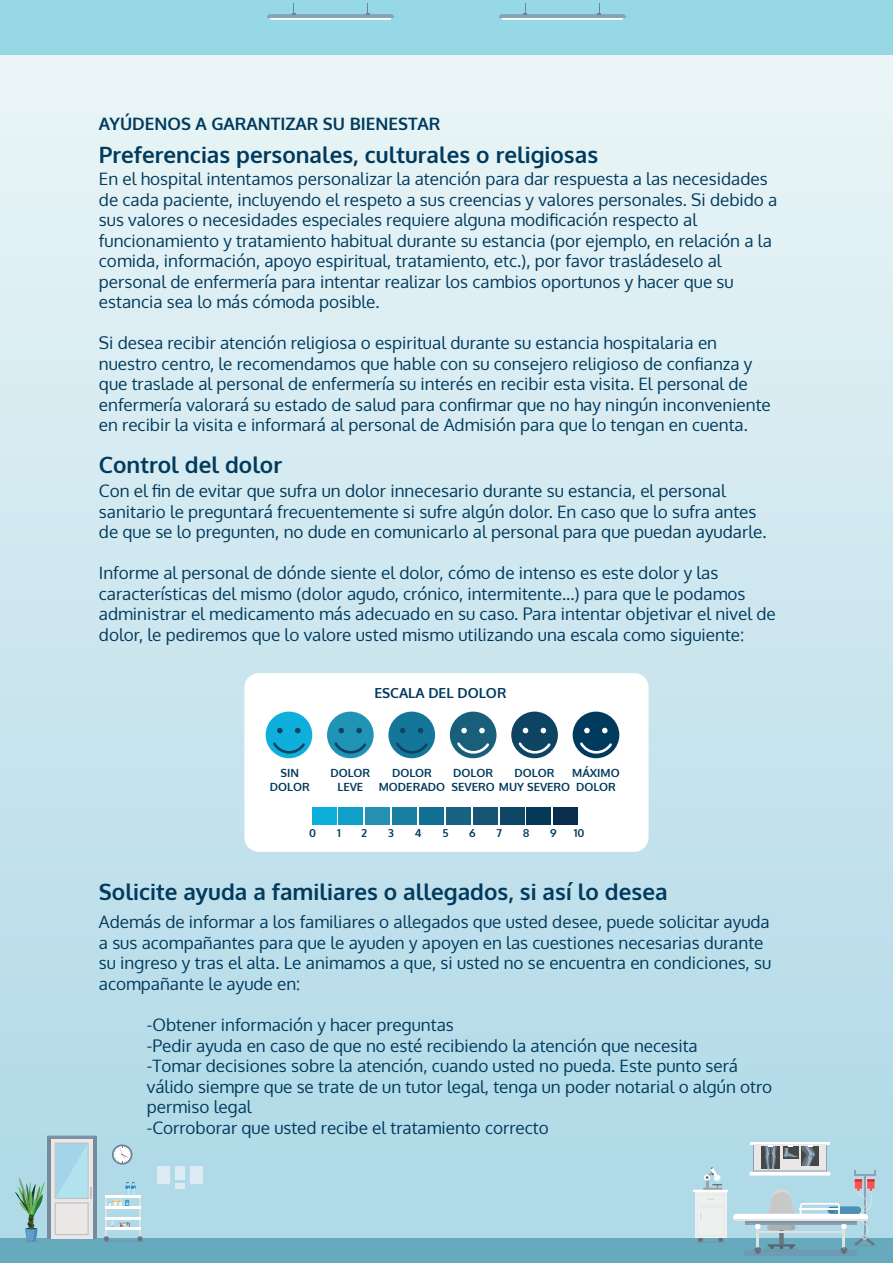
<style>
.page{position:relative;width:893px;height:1263px;background:#fff}
.page>*{position:absolute;margin:0;border:0;box-sizing:border-box;transform-origin:0 0}
.t1{font:700 22.5px "Oxygen";color:#003a5d}
.t2{font:17.1px/20.5px "Oxygen";color:#003a5d}
.t3{font:700 17.1px "Oxygen";color:#003a5d}
.t4{font:700 13.95px "Oxygen";color:#003a5d}
.t5{font:700 11.25px/13.6px "Oxygen";color:#003a5d;text-align:center}
.t6{font:700 10.95px "Oxygen";color:#003a5d}
</style>
<div class="page">
<div style="left:0;top:54px;width:893px;height:1183px;background:linear-gradient(to bottom,#eaf5f7,#aed8e7)"></div>
<div style="left:0;top:1238px;width:893px;height:25px;background:#67a9bd"></div>
<svg style="left:112px;top:1144px;width:21px;height:21px"></svg>
<svg style="left:114px;top:1146px;width:17px;height:17px"></svg>
<hr style="left:750px;top:1141px;width:80px;height:1px;background:#8da1b5">
<hr style="left:750px;top:1144px;width:72px;height:1px;background:#dfe0df">
<hr style="left:750px;top:1142px;width:80px;height:2px;background:#fff">
<div style="left:754px;top:1144px;width:71px;height:28px;background:#eae7e6"></div>
<hr style="left:695px;top:1241px;width:31px;height:2px;background:#758ba2">
<div style="left:695px;top:1192px;width:31px;height:46px;background:#eef0ef"></div>
<hr style="left:693px;top:1190px;width:35px;height:2px;background:#fff">
<svg style="left:697px;top:1199px;width:27px;height:43px"></svg>
<hr style="left:703px;top:1187px;width:19px;height:3px;background:#9ea2a4">
<svg style="left:704px;top:1167px;width:18px;height:21px"></svg>
<hr style="left:102px;top:1240px;width:42px;height:2px;background:#758ba2">
<hr style="left:106px;top:1195px;width:1px;height:41px;background:#dfe0df">
<hr style="left:139px;top:1195px;width:2px;height:41px;background:#dfe0df">
<hr style="left:106px;top:1195px;width:35px;height:3px;background:#fff">
<svg style="left:108px;top:1182px;width:27px;height:24px"></svg>
<hr style="left:106px;top:1206px;width:35px;height:2px;background:#fff">
<hr style="left:106px;top:1217px;width:35px;height:2px;background:#fff">
<svg style="left:110px;top:1220px;width:21px;height:7px"></svg>
<hr style="left:106px;top:1227px;width:35px;height:3px;background:#fff">
<svg style="left:104px;top:1236px;width:5px;height:5px"></svg>
<svg style="left:137px;top:1236px;width:6px;height:5px"></svg>
<svg style="left:14px;top:1135px;width:82px;height:107px;background:#afced4"></svg>
<hr style="left:853px;top:1244px;width:23px;height:2px;background:#758ba2">
<div style="left:190px;top:1166px;width:12px;height:17px;background:#deeaf4"></div>
<div style="left:175px;top:1166px;width:10px;height:13px;background:#deeaf4"></div>
<div style="left:175px;top:1183px;width:10px;height:6px;background:#deeaf4"></div>
<div style="left:157px;top:1166px;width:13px;height:17px;background:#deeaf4"></div>
<div style="left:733px;top:1214px;width:135px;height:7px;background:#ebf5f9;border-radius:4px"></div>
<svg style="left:734px;top:1145px;width:141px;height:111px"></svg>
<div style="left:0;top:0;width:893px;height:54px;background:#97d8e6"></div>
<svg style="left:267px;top:3px;width:127px;height:17px"></svg>
<svg style="left:499px;top:3px;width:127px;height:17px"></svg>
<div style="left:244px;top:673px;width:405px;height:179px;background:#fff;border-radius:14px"></div>
<div style="left:266px;top:712px;width:46px;height:46px;background:#0eafda;border-radius:50%"></div>
<div style="left:327px;top:712px;width:47px;height:46px;background:#2193b6;border-radius:50%"></div>
<div style="left:388px;top:712px;width:47px;height:46px;background:#147698;border-radius:50%"></div>
<div style="left:450px;top:712px;width:46px;height:46px;background:#195f7b;border-radius:50%"></div>
<div style="left:511px;top:712px;width:47px;height:46px;background:#0c4462;border-radius:50%"></div>
<div style="left:573px;top:712px;width:46px;height:46px;background:#003a5d;border-radius:50%"></div>
<svg style="left:271px;top:742px;width:36px;height:13px"></svg>
<svg style="left:277px;top:728px;width:6px;height:5px"></svg>
<svg style="left:295px;top:728px;width:6px;height:5px"></svg>
<svg style="left:332px;top:742px;width:37px;height:13px"></svg>
<svg style="left:338px;top:728px;width:6px;height:5px"></svg>
<svg style="left:356px;top:728px;width:6px;height:5px"></svg>
<svg style="left:394px;top:742px;width:36px;height:13px"></svg>
<svg style="left:400px;top:728px;width:5px;height:5px"></svg>
<svg style="left:418px;top:728px;width:5px;height:5px"></svg>
<svg style="left:455px;top:742px;width:36px;height:13px"></svg>
<svg style="left:461px;top:728px;width:6px;height:5px"></svg>
<svg style="left:479px;top:728px;width:6px;height:5px"></svg>
<svg style="left:516px;top:742px;width:37px;height:13px"></svg>
<svg style="left:523px;top:728px;width:5px;height:5px"></svg>
<svg style="left:541px;top:728px;width:5px;height:5px"></svg>
<svg style="left:578px;top:742px;width:36px;height:13px"></svg>
<svg style="left:584px;top:728px;width:6px;height:5px"></svg>
<svg style="left:602px;top:728px;width:6px;height:5px"></svg>
<div style="left:312px;top:807px;width:24px;height:17px;background:#0eafda"></div>
<div style="left:339px;top:807px;width:24px;height:17px;background:#109fc6"></div>
<div style="left:365px;top:807px;width:25px;height:17px;background:#2490b2"></div>
<div style="left:392px;top:807px;width:25px;height:17px;background:#1980a1"></div>
<div style="left:419px;top:807px;width:25px;height:17px;background:#117092"></div>
<div style="left:446px;top:807px;width:25px;height:17px;background:#186381"></div>
<div style="left:473px;top:807px;width:24px;height:17px;background:#155473"></div>
<div style="left:500px;top:807px;width:24px;height:17px;background:#0e4765"></div>
<div style="left:527px;top:807px;width:24px;height:17px;background:#043958"></div>
<div style="left:553px;top:807px;width:25px;height:17px;background:#0b2d4c"></div>
<p class="t3" style="left:99px;top:113px;width:343px">AYÚDENOS A GARANTIZAR SU BIENESTAR</p>
<h1 class="t1" style="left:99px;top:141px;width:501px">Preferencias personales, culturales o religiosas</h1>
<p class="t2" style="left:99px;top:169px;width:680px">En el hospital intentamos personalizar la atención para dar respuesta a las necesidades de cada paciente, incluyendo el respeto a sus creencias y valores personales. Si debido a sus valores o necesidades especiales requiere alguna modificación respecto al funcionamiento y tratamiento habitual durante su estancia (por ejemplo, en relación a la comida, información, apoyo espiritual, tratamiento, etc.), por favor trasládeselo al personal de enfermería para intentar realizar los cambios oportunos y hacer que su estancia sea lo más cómoda posible.</p>
<p class="t2" style="left:99px;top:333px;width:673px">Si desea recibir atención religiosa o espiritual durante su estancia hospitalaria en nuestro centro, le recomendamos que hable con su consejero religioso de confianza y que traslade al personal de enfermería su interés en recibir esta visita. El personal de enfermería valorará su estado de salud para confirmar que no hay ningún inconveniente en recibir la visita e informará al personal de Admisión para que lo tengan en cuenta.</p>
<h1 class="t1" style="left:99px;top:451px;width:185px">Control del dolor</h1>
<p class="t2" style="left:99px;top:481px;width:669px">Con el fin de evitar que sufra un dolor innecesario durante su estancia, el personal sanitario le preguntará frecuentemente si sufre algún dolor. En caso que lo sufra antes de que se lo pregunten, no dude en comunicarlo al personal para que puedan ayudarle.</p>
<p class="t2" style="left:99px;top:563px;width:678px">Informe al personal de dónde siente el dolor, cómo de intenso es este dolor y las características del mismo (dolor agudo, crónico, intermitente...) para que le podamos administrar el medicamento más adecuado en su caso. Para intentar objetivar el nivel de dolor, le pediremos que lo valore usted mismo utilizando una escala como siguiente:</p>
<p class="t4" style="left:374px;top:684px;width:134px">ESCALA DEL DOLOR</p>
<p class="t5" style="left:515px;top:766px;width:41px">DOLOR</p>
<p class="t5" style="left:572px;top:766px;width:49px">MÁXIMO<br>DOLOR</p>
<p class="t5" style="left:270px;top:766px;width:41px">SIN<br>DOLOR</p>
<p class="t5" style="left:330px;top:766px;width:41px">DOLOR<br>LEVE</p>
<p class="t5" style="left:379px;top:766px;width:68px">DOLOR<br>MODERADO</p>
<p class="t5" style="left:452px;top:766px;width:120px;text-align:left">DOLOR<br>SEVERO MUY SEVERO</p>
<p class="t6" style="left:309px;top:826px;width:8px">0</p>
<p class="t6" style="left:337px;top:826px;width:5px">1</p>
<p class="t6" style="left:362px;top:826px;width:7px">2</p>
<p class="t6" style="left:388px;top:826px;width:7px">3</p>
<p class="t6" style="left:415px;top:826px;width:8px">4</p>
<p class="t6" style="left:442px;top:826px;width:8px">5</p>
<p class="t6" style="left:469px;top:826px;width:8px">6</p>
<p class="t6" style="left:497px;top:826px;width:7px">7</p>
<p class="t6" style="left:523px;top:826px;width:8px">8</p>
<p class="t6" style="left:550px;top:826px;width:8px">9</p>
<p class="t6" style="left:574px;top:826px;width:12px">10</p>
<h1 class="t1" style="left:99px;top:877px;width:570px">Solicite ayuda a familiares o allegados, si así lo desea</h1>
<p class="t2" style="left:99px;top:912px;width:674px">Además de informar a los familiares o allegados que usted desee, puede solicitar ayuda a sus acompañantes para que le ayuden y apoyen en las cuestiones necesarias durante su ingreso y tras el alta. Le animamos a que, si usted no se encuentra en condiciones, su acompañante le ayude en:</p>
<p class="t2" style="left:147px;top:1015px;width:627px">-Obtener información y hacer preguntas<br>-Pedir ayuda en caso de que no esté recibiendo la atención que necesita<br>-Tomar decisiones sobre la atención, cuando usted no pueda. Este punto será válido siempre que se trate de un tutor legal, tenga un poder notarial o algún otro permiso legal<br>-Corroborar que usted recibe el tratamiento correcto</p>
</div>
